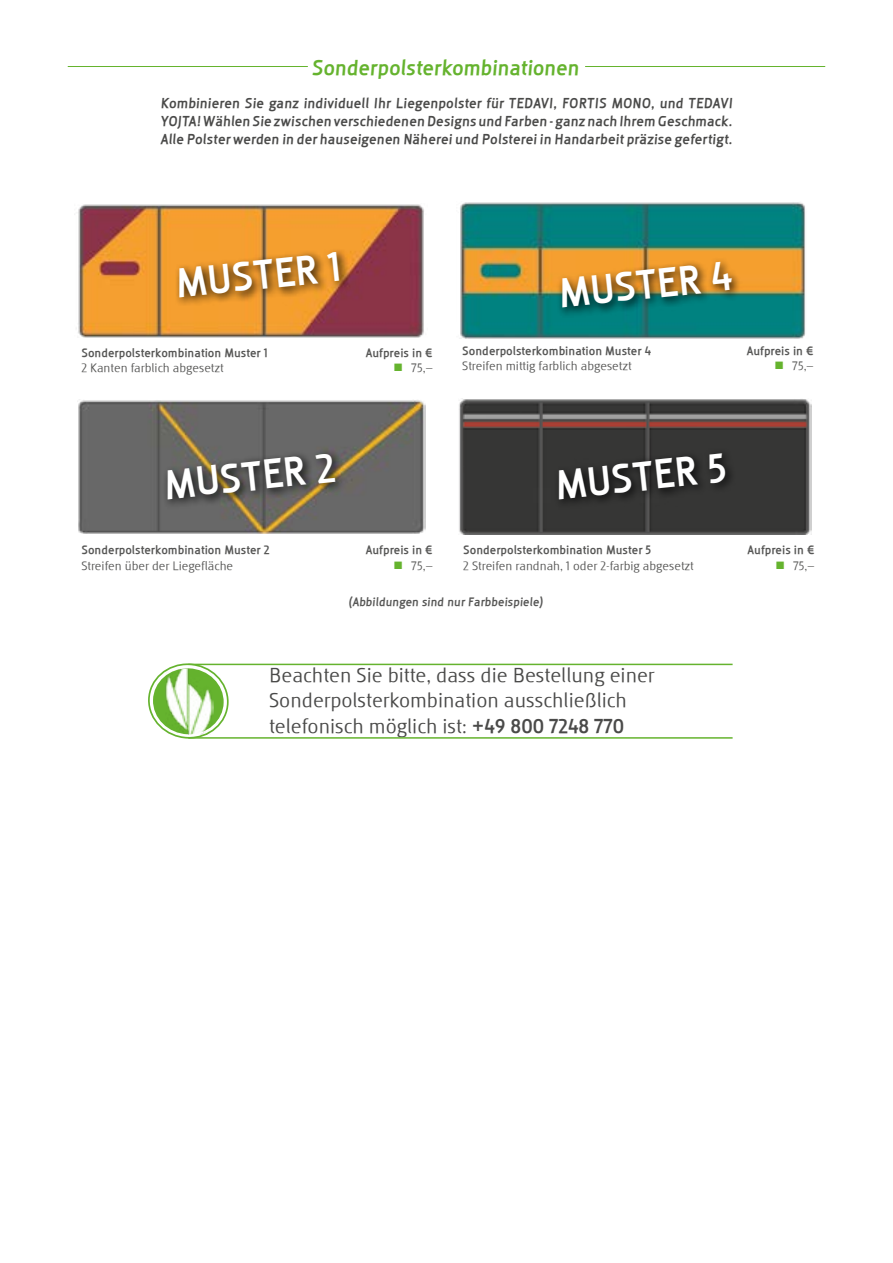
<style>
.page{position:relative;width:893px;height:1263px;background:#fff}
.page>*{position:absolute;margin:0;border:0;box-sizing:border-box;transform-origin:0 0}
.t1{font:700 42px "Globale";color:#fff}
.t2{font:700 22.5px "Globale";color:#65b32e}
.t3{font:21px/25.2px "Globale";color:#4a4a49}
.t4{font:700 15px/18px "Globale";color:#4a4a49;text-align:justify}
.t5{font:700 12.75px "Globale";color:#575756}
.t6{font:12.75px "Globale";color:#575756}
.s1{color:#65b32e}
.s2{font-weight:700}
</style>
<div class="page">
<hr style="left:68px;top:66px;width:240px;height:1px;background:#65b32e">
<hr style="left:585px;top:66px;width:240px;height:1px;background:#65b32e">
<img style="left:76px;top:204px;width:348px;height:133px">
<div style="left:175px;top:247px;width:176px;height:60px;background:#000;opacity:.83"></div>
<img style="left:77px;top:399px;width:349px;height:134px">
<div style="left:163px;top:448px;width:183px;height:62px;background:#000;opacity:.83"></div>
<img style="left:460px;top:202px;width:345px;height:136px">
<div style="left:557px;top:256px;width:186px;height:62px;background:#000;opacity:.83"></div>
<img style="left:459px;top:398px;width:353px;height:136px">
<div style="left:554px;top:448px;width:183px;height:62px;background:#000;opacity:.83"></div>
<hr style="left:188px;top:737px;width:545px;height:2px;background:#65b32e">
<hr style="left:188px;top:664px;width:545px;height:1px;background:#65b32e">
<svg style="left:148px;top:663px;width:81px;height:76px"></svg>
<img style="left:165px;top:668px;width:49px;height:67px">
<h2 class="t2" style="left:311px;top:54px;width:271px">Sonderpolsterkombinationen</h2>
<p class="t4" style="left:160px;top:94px;width:575px">Kombinieren Sie ganz individuell Ihr Liegenpolster für TEDAVI, FORTIS MONO, und TEDAVI YOJTA! Wählen Sie zwischen verschiedenen Designs und Farben - ganz nach Ihrem Geschmack.<br>Alle Polster werden in der hauseigenen Näherei und Polsterei in Handarbeit präzise gefertigt.</p>
<h1 class="t1" style="left:173px;top:258px;width:168px;rotate:-6deg">MUSTER 1</h1>
<p class="t5" style="left:81px;top:345px;width:188px">Sonderpolsterkombination Muster 1</p>
<p class="t5" style="left:366px;top:345px;width:68px">Aufpreis in ¤</p>
<p class="t6" style="left:81px;top:361px;width:144px">2 Kanten farblich abgesetzt</p>
<p class="t6" style="left:394px;top:361px;width:40px"><span class="s1">■</span> 75,–</p>
<h1 class="t1" style="left:556px;top:268px;width:176px;rotate:-6deg">MUSTER 4</h1>
<p class="t5" style="left:462px;top:343px;width:190px">Sonderpolsterkombination Muster 4</p>
<p class="t5" style="left:747px;top:343px;width:68px">Aufpreis in ¤</p>
<p class="t6" style="left:462px;top:359px;width:171px">Streifen mittig farblich abgesetzt</p>
<p class="t6" style="left:774px;top:359px;width:40px"><span class="s1">■</span> 75,–</p>
<h1 class="t1" style="left:161px;top:460px;width:174px;rotate:-6deg">MUSTER 2</h1>
<p class="t5" style="left:81px;top:542px;width:190px">Sonderpolsterkombination Muster 2</p>
<p class="t5" style="left:366px;top:542px;width:68px">Aufpreis in ¤</p>
<p class="t6" style="left:81px;top:558px;width:153px">Streifen über der Liegefläche</p>
<p class="t6" style="left:394px;top:558px;width:40px"><span class="s1">■</span> 75,–</p>
<h1 class="t1" style="left:553px;top:460px;width:173px;rotate:-6deg">MUSTER 5</h1>
<p class="t5" style="left:463px;top:542px;width:190px">Sonderpolsterkombination Muster 5</p>
<p class="t5" style="left:748px;top:542px;width:68px">Aufpreis in ¤</p>
<p class="t6" style="left:463px;top:558px;width:232px">2 Streifen randnah, 1 oder 2-farbig abgesetzt</p>
<p class="t6" style="left:775px;top:558px;width:40px"><span class="s1">■</span> 75,–</p>
<p class="t5" style="left:348px;top:594px;width:198px">(Abbildungen sind nur Farbbeispiele)</p>
<h3 class="t3" style="left:269px;top:662px;width:387px">Beachten Sie bitte, dass die Bestellung einer<br>Sonderpolsterkombination ausschließlich telefonisch möglich ist: <span class="s2">+49 800 7248 770</span></h3>
</div>
